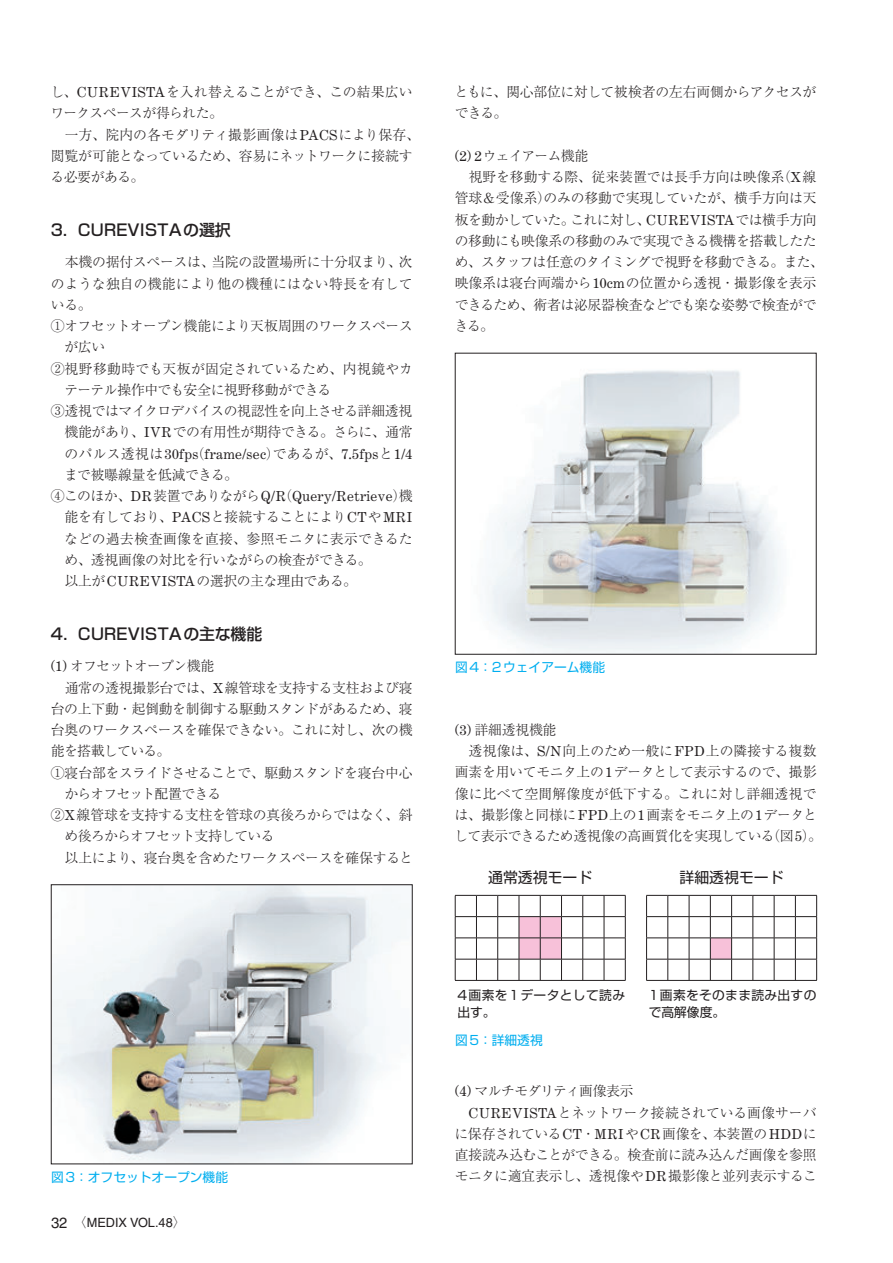
<style>
.page{position:relative;width:893px;height:1263px;background:#fff}
.page>*{position:absolute;margin:0;border:0;box-sizing:border-box;transform-origin:0 0}
.t1{font:500 15.9px "Shin Go Pro";letter-spacing:.01em;color:#231f20}
.t2{font:14.85px "Shin Go Pro";color:#231f20}
.t3{font:300 13.8px/21.3px "Ryumin Pro";letter-spacing:-.025em;color:#231f20}
.t4{font:13.8px "Century Expanded";letter-spacing:.02em;color:#231f20}
.t5{font:300 13.8px "Ryumin Pro";letter-spacing:-.055em;color:#231f20}
.t6{font:300 13.8px "Ryumin Pro";letter-spacing:.015em;color:#231f20}
.t7{font:300 13.8px "Ryumin Pro";color:#231f20}
.t8{font:300 13.8px "Ryumin Pro";letter-spacing:.01em;color:#231f20}
.t9{font:300 13.8px "Ryumin Pro";letter-spacing:-.005em;color:#231f20}
.t10{font:300 13.8px "Ryumin Pro";letter-spacing:-.06em;color:#231f20}
.t11{font:300 13.8px "Ryumin Pro";letter-spacing:-.045em;color:#231f20}
.t12{font:12.75px/17px "Shin Go Pro";letter-spacing:.025em;color:#231f20}
.t13{font:12.75px "Shin Go Pro";color:#00aeef}
.t14{font:12.75px "Helvetica";color:#231f20}
.s1{font-family:"Century Expanded";font-weight:400}
.s2{font-family:"Ryumin Pro";font-weight:300}
.s3{font-size:14.85px}
</style>
<div class="page">
<img style="left:53px;top:886px;width:357px;height:276px">
<div style="left:51px;top:884px;width:361px;height:280px;border:1px solid #231f20"></div>
<img style="left:487px;top:370px;width:293px;height:282px">
<svg style="left:455px;top:895px;width:362px;height:86px"></svg>
<p class="t3" style="left:50px;top:80px;width:364px">し、<span class="s1">CUREVISTA</span>を入れ替えることができ、この結果広いワークスペースが得られた。</p>
<p class="t3" style="left:51px;top:123px;width:371px;text-indent:14px">一方、院内の各モダリティ撮影画像は<span class="s1">PACS</span>により保存、閲覧が可能となっているため、容易にネットワークに接続する必要がある。</p>
<p class="t1" style="left:51px;top:217px;width:181px">3．CUREVISTAの選択</p>
<p class="t3" style="left:65px;top:250px;width:349px">本機の据付スペースは、当院の設置場所に十分収まり、次</p>
<p class="t8" style="left:51px;top:273px;width:363px">のような独自の機能により他の機種にはない特長を有して</p>
<p class="t3" style="left:51px;top:293px;width:42px">いる。</p>
<p class="t3" style="left:51px;top:314px;width:363px">①オフセットオープン機能により天板周囲のワークスペース</p>
<p class="t3" style="left:64px;top:335px;width:42px">が広い</p>
<p class="t6" style="left:51px;top:358px;width:364px">②視野移動時でも天板が固定されているため、内視鏡やカ</p>
<p class="t3" style="left:64px;top:378px;width:269px">テーテル操作中でも安全に視野移動ができる</p>
<p class="t3" style="left:51px;top:399px;width:363px">③透視ではマイクロデバイスの視認性を向上させる詳細透視</p>
<p class="t3" style="left:65px;top:420px;width:349px">機能があり、<span class="s1">IVR</span>での有用性が期待できる。さらに、通常</p>
<p class="t4" style="left:64px;top:445px;width:350px"><span class="s2">のパルス透視は</span>30fps<span class="s2">（</span>frame/sec<span class="s2">）であるが、</span>7.5fps<span class="s2">と</span>1/4</p>
<p class="t3" style="left:64px;top:463px;width:175px">まで被曝線量を低減できる。</p>
<p class="t4" style="left:51px;top:488px;width:363px"><span class="s2">④このほか、</span>DR<span class="s2">装置でありながら</span>Q/R<span class="s2">（</span>Query/Retrieve<span class="s2">）機</span></p>
<p class="t3" style="left:64px;top:505px;width:350px">能を有しており、<span class="s1">PACS</span>と接続することにより<span class="s1">CT</span>や<span class="s1">MRI</span>などの過去検査画像を直接、参照モニタに表示できるため、透視画像の対比を行いながらの検査ができる。<br>以上が<span class="s1">CUREVISTA</span>の選択の主な理由である。</p>
<p class="t1" style="left:51px;top:621px;width:213px">4．CUREVISTAの主な機能</p>
<p class="t5" style="left:51px;top:655px;width:165px"><span class="s1">(1)</span> オフセットオープン機能</p>
<p class="t3" style="left:65px;top:676px;width:349px">通常の透視撮影台では、<span class="s1">X</span>線管球を支持する支柱および寝</p>
<p class="t3" style="left:51px;top:697px;width:363px">台の上下動・起倒動を制御する駆動スタンドがあるため、寝</p>
<p class="t3" style="left:51px;top:718px;width:363px">台奥のワークスペースを確保できない。これに対し、次の機</p>
<p class="t11" style="left:51px;top:740px;width:121px">能を搭載している。</p>
<p class="t3" style="left:51px;top:761px;width:363px">①寝台部をスライドさせることで、駆動スタンドを寝台中心</p>
<p class="t10" style="left:64px;top:783px;width:158px">からオフセット配置できる</p>
<p class="t3" style="left:51px;top:803px;width:363px">② <span class="s1">X</span>線管球を支持する支柱を管球の真後ろからではなく、斜</p>
<p class="t5" style="left:64px;top:825px;width:212px">め後ろからオフセット支持している</p>
<p class="t3" style="left:65px;top:846px;width:350px">以上により、寝台奥を含めたワークスペースを確保すると</p>
<p class="t3" style="left:454px;top:80px;width:364px">ともに、関心部位に対して被検者の左右両側からアクセスができる。</p>
<p class="t5" style="left:455px;top:145px;width:135px"><span class="s1">(2) 2</span>ウェイアーム機能</p>
<p class="t9" style="left:469px;top:166px;width:349px">視野を移動する際、従来装置では長手方向は映像系（<span class="s1">X</span>線</p>
<p class="t3" style="left:455px;top:187px;width:363px">管球＆受像系）のみの移動で実現していたが、横手方向は天</p>
<p class="t3" style="left:455px;top:208px;width:363px">板を動かしていた。これに対し、<span class="s1">CUREVISTA</span>では横手方向</p>
<p class="t3" style="left:455px;top:229px;width:363px">の移動にも映像系の移動のみで実現できる機構を搭載したた</p>
<p class="t5" style="left:455px;top:251px;width:371px">め、スタッフは任意のタイミングで視野を移動できる。また、</p>
<p class="t3" style="left:455px;top:272px;width:363px">映像系は寝台両端から<span class="s1">10cm</span>の位置から透視・撮影像を表示</p>
<p class="t3" style="left:455px;top:293px;width:363px">できるため、術者は泌尿器検査などでも楽な姿勢で検査がで</p>
<p class="t3" style="left:454px;top:314px;width:41px">きる。</p>
<p class="t13" style="left:455px;top:657px;width:152px">図4：2ウェイアーム機能</p>
<p class="t3" style="left:455px;top:718px;width:103px"><span class="s1">(3)</span> 詳細透視機能</p>
<p class="t7" style="left:469px;top:740px;width:349px">透視像は、<span class="s1">S/N</span>向上のため一般に<span class="s1">FPD</span>上の隣接する複数</p>
<p class="t3" style="left:455px;top:760px;width:363px">画素を用いてモニタ上の<span class="s1">1</span>データとして表示するので、撮影</p>
<p class="t6" style="left:455px;top:783px;width:363px">像に比べて空間解像度が低下する。これに対し詳細透視で</p>
<p class="t3" style="left:455px;top:803px;width:364px">は、撮影像と同様に<span class="s1">FPD</span>上の<span class="s1">1</span>画素をモニタ上の<span class="s1">1</span>データと</p>
<p class="t3" style="left:454px;top:824px;width:369px">して表示できるため透視像の高画質化を実現している（図<span class="s1">5</span>）。</p>
<p class="t2" style="left:488px;top:865px;width:106px">通常透視モード</p>
<p class="t2" style="left:679px;top:865px;width:106px">詳細透視モード</p>
<p class="t12" style="left:457px;top:985px;width:169px">4画素を1データとして読み出す。</p>
<p class="t12" style="left:649px;top:985px;width:169px">1画素をそのまま読み出すので高解像度。</p>
<p class="t13" style="left:455px;top:1029px;width:89px">図5：詳細透視</p>
<p class="t3" style="left:455px;top:1079px;width:180px"><span class="s1">(4)</span> マルチモダリティ画像表示</p>
<p class="t3" style="left:469px;top:1101px;width:349px"><span class="s1">CUREVISTA</span>とネットワーク接続されている画像サーバ</p>
<p class="t3" style="left:454px;top:1122px;width:364px">に保存されている<span class="s1">CT</span>・<span class="s1">MRI</span>や<span class="s1">CR</span>画像を、本装置の<span class="s1">HDD</span>に</p>
<p class="t3" style="left:455px;top:1143px;width:363px">直接読み込むことができる。検査前に読み込んだ画像を参照</p>
<p class="t13" style="left:51px;top:1166px;width:179px">図3：オフセットオープン機能</p>
<p class="t3" style="left:455px;top:1164px;width:364px">モニタに適宜表示し、透視像や<span class="s1">DR</span>撮影像と並列表示するこ</p>
<p class="t14" style="left:51px;top:1215px;width:136px"><span class="s3">32</span><span class="s2">　〈</span>MEDIX VOL.48<span class="s2">〉</span></p>
</div>
